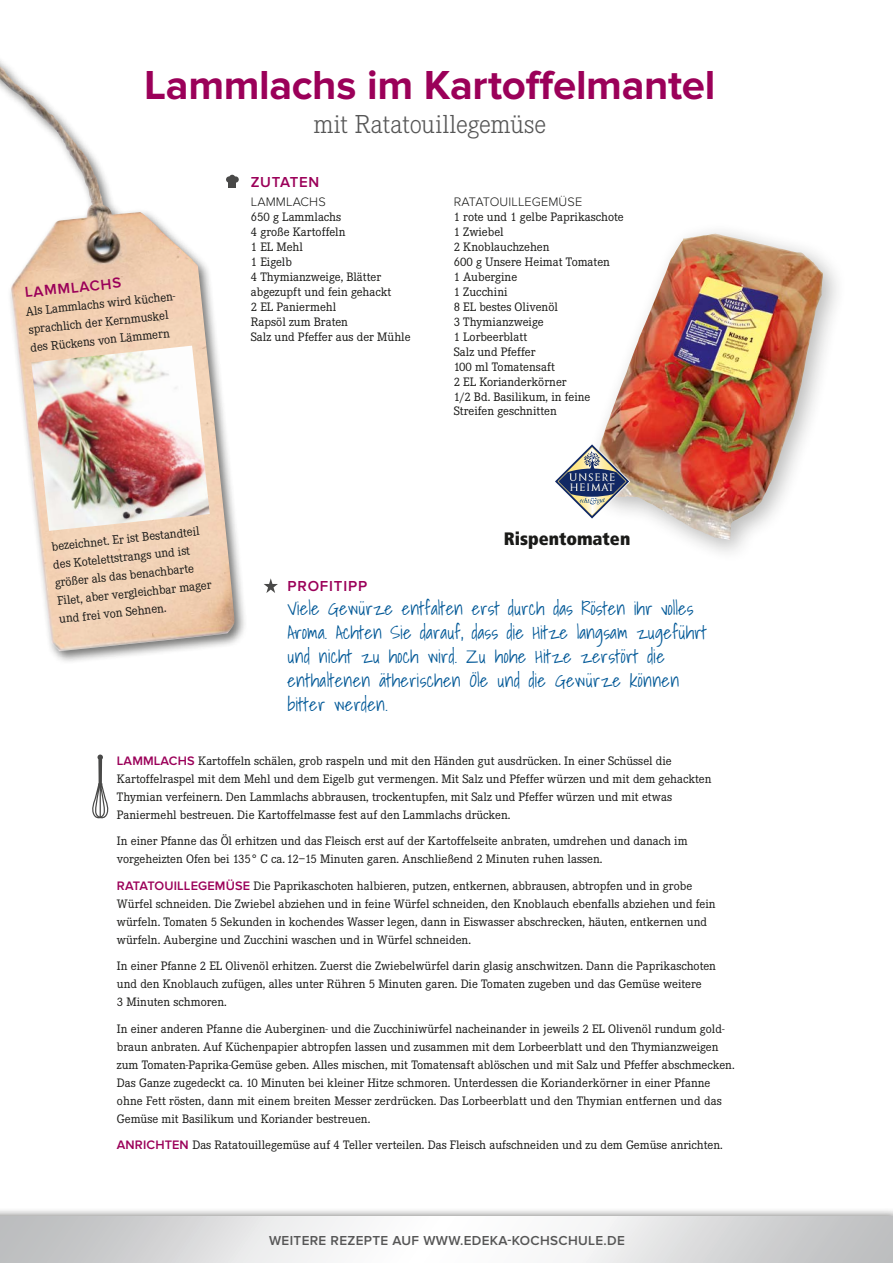
<style>
.page{position:relative;width:893px;height:1263px;background:#fff}
.page>*{position:absolute;margin:0;border:0;box-sizing:border-box;transform-origin:0 0}
.t1{font:700 42px "Proxima Nova";letter-spacing:-.01em;color:#9b0059}
.t2{font:300 27px "Corporate E";letter-spacing:-.015em;color:#565656}
.t3{font:900 condensed 18px "Frutiger";color:#1a1a18}
.t4{font:300 16.5px/24px "Shadows Into";letter-spacing:.01em;color:#005897}
.t5{font:600 15px "Proxima Nova";letter-spacing:.055em;color:#9b0059}
.t6{font:600 13.5px "Proxima Nova";letter-spacing:.025em;color:#565656}
.t7{font:12.9px/18.1px "Corporate E";color:#1a1a18}
.t8{font:12.75px/15px "Corporate E";color:#1a1a18}
.t9{font:300 12.75px "Proxima Nova";letter-spacing:.01em;color:#1a1a18}
.t10{font:600 12.75px "Proxima Nova";color:#9b0059}
.s1{font-family:"Proxima Nova";font-weight:600;color:#9b0059}
</style>
<div class="page">
<img style="left:0;top:67px;width:234px;height:584px">
<img style="left:31px;top:346px;width:179px;height:185px">
<div style="left:584px;top:222px;width:263px;height:341px;background:#1a1a18;opacity:.3"></div>
<img style="left:596px;top:235px;width:124px;height:303px">
<svg style="left:92px;top:754px;width:17px;height:65px"></svg>
<div style="left:228px;top:179px;width:8px;height:8px;background:#494948"></div>
<div style="left:226px;top:176px;width:6px;height:7px;background:#494948;border-radius:50%"></div>
<div style="left:233px;top:176px;width:6px;height:7px;background:#494948;border-radius:50%"></div>
<svg style="left:229px;top:175px;width:6px;height:4px"></svg>
<svg style="left:264px;top:578px;width:14px;height:15px"></svg>
<img style="left:555px;top:443px;width:75px;height:77px">
<div style="left:0;top:1208px;width:893px;height:55px;background:#1a1a18;opacity:.7"></div>
<svg style="left:0;top:1217px;width:893px;height:46px"></svg>
<h1 class="t1" style="left:144px;top:61px;width:573px">Lammlachs im Kartoffelmantel</h1>
<h2 class="t2" style="left:313px;top:110px;width:234px">mit Ratatouillegemüse</h2>
<p class="t5" style="left:24px;top:284px;width:55px;rotate:-6deg">LA MMLACHS</p>
<p class="t7" style="left:25px;top:303px;width:156px;rotate:-6deg">Als Lammlachs wird küchen&shy;sprachlich der Kernmuskel des Rückens von Lämmern</p>
<p class="t5" style="left:251px;top:173px;width:70px">ZUTATEN</p>
<p class="t9" style="left:251px;top:194px;width:76px">LAMMLACHS</p>
<p class="t8" style="left:251px;top:209px;width:161px">650 g Lammlachs<br>4 große Kartoffeln<br>1 EL Mehl<br>1 Eigelb<br>4 Thymianzweige, Blätter abgezupft und fein gehackt<br>2 EL Paniermehl<br>Rapsöl zum Braten<br>Salz und Pfeffer aus der Mühle</p>
<p class="t9" style="left:454px;top:194px;width:130px">RATATOUILLEGEMÜSE</p>
<p class="t8" style="left:454px;top:209px;width:172px">1 rote und 1 gelbe Paprikaschote<br>1 Zwiebel<br>2 Knoblauchzehen<br>600 g Unsere Heimat Tomaten<br>1 Aubergine<br>1 Zucchini<br>8 EL bestes Olivenöl<br>3 Thymianzweige<br>1 Lorbeerblatt<br>Salz und Pfeffer<br>100 ml Tomatensaft<br>2 EL Korianderkörner<br>1/2 Bd. Basilikum, in feine<br>Streifen geschnitten</p>
<p class="t7" style="left:50px;top:538px;width:157px;rotate:-6deg">bezeichnet. Er ist Bestandteil des Kotelettstrangs und ist größer als das benachbarte<br>Filet, aber vergleichbar mager und frei von Sehnen.</p>
<h3 class="t3" style="left:504px;top:528px;width:128px">Rispentomaten</h3>
<p class="t5" style="left:287px;top:577px;width:71px">PROFITIPP</p>
<p class="t4" style="left:287px;top:597px;width:421px">Viele Gewürze entfalten erst durch das Rösten ihr volles Aroma. Achten Sie darauf, dass die Hitze langsam zugeführt und nicht zu hoch wird. Zu hohe Hitze zerstört die enthaltenen ätherischen Öle und die Gewürze können bitter werden.</p>
<p class="t8" style="left:117px;top:752px;width:596px;line-height:18px;text-indent:81px">Kartoffeln schälen, grob raspeln und mit den Händen gut ausdrücken. In einer Schüssel die Kartoffelraspel mit dem Mehl und dem Eigelb gut vermengen. Mit Salz und Pfeffer würzen und mit dem gehackten Thymian verfeinern. Den Lammlachs abbrausen, trockentupfen, mit Salz und Pfeffer würzen und mit etwas Paniermehl bestreuen. Die Kartoffelmasse fest auf den Lammlachs drücken.</p>
<p class="t8" style="left:117px;top:832px;width:572px;line-height:18px">In einer Pfanne das Öl erhitzen und das Fleisch erst auf der Kartoffelseite anbraten, umdrehen und danach im vorgeheizten Ofen bei 135° C ca.12–15 Minuten garen. Anschließend 2 Minuten ruhen lassen.</p>
<p class="t8" style="left:117px;top:877px;width:600px;line-height:18px"><span class="s1">RATATOU ILLE GEMÜSE</span> Die Paprikaschoten halbieren, putzen, entkernen, abbrausen, abtropfen und in grobe Würfel schneiden. Die Zwiebel abziehen und in feine Würfel schneiden, den Knoblauch ebenfalls abziehen und fein würfeln. Tomaten 5 Sekunden in kochendes Wasser legen, dann in Eiswasser abschrecken, häuten, entkernen und würfeln. Aubergine und Zucchini waschen und in Würfel schneiden.</p>
<p class="t8" style="left:117px;top:957px;width:601px;line-height:18px">In einer Pfanne 2 EL Olivenöl erhitzen. Zuerst die Zwiebelwürfel darin glasig anschwitzen. Dann die Paprikaschoten und den Knoblauch zufügen, alles unter Rühren 5 Minuten garen. Die Tomaten zugeben und das Gemüse weitere<br>3 Minuten schmoren.</p>
<p class="t8" style="left:117px;top:1020px;width:619px;line-height:18px">In einer anderen Pfanne die Auberginen- und die Zucchiniwürfel nacheinander in jeweils 2 EL Olivenöl rundum gold&shy;braun anbraten. Auf Küchenpapier abtropfen lassen und zusammen mit dem Lorbeerblatt und den Thymianzweigen zum Tomaten-Paprika-Gemüse geben. Alles mischen, mit Tomatensaft ablöschen und mit Salz und Pfeffer abschmecken.<br>Das Ganze zugedeckt ca. 10 Minuten bei kleiner Hitze schmoren. Unterdessen die Korianderkörner in einer Pfanne ohne Fett rösten, dann mit einem breiten Messer zerdrücken. Das Lorbeerblatt und den Thymian entfernen und das Gemüse mit Basilikum und Koriander bestreuen.</p>
<p class="t8" style="left:117px;top:1138px;width:607px"><span class="s1">ANRICH TEN</span> Das Ratatouillegemüse auf 4 Teller verteilen. Das Fleisch aufschneiden und zu dem Gemüse anrichten.</p>
<p class="t10" style="left:117px;top:753px;width:46px">LAMMLACHS</p>
<p class="t6" style="left:269px;top:1233px;width:357px">WEITERE REZEPTE AUF WWW.EDEKA-KOCHSCHULE.DE</p>
</div>
